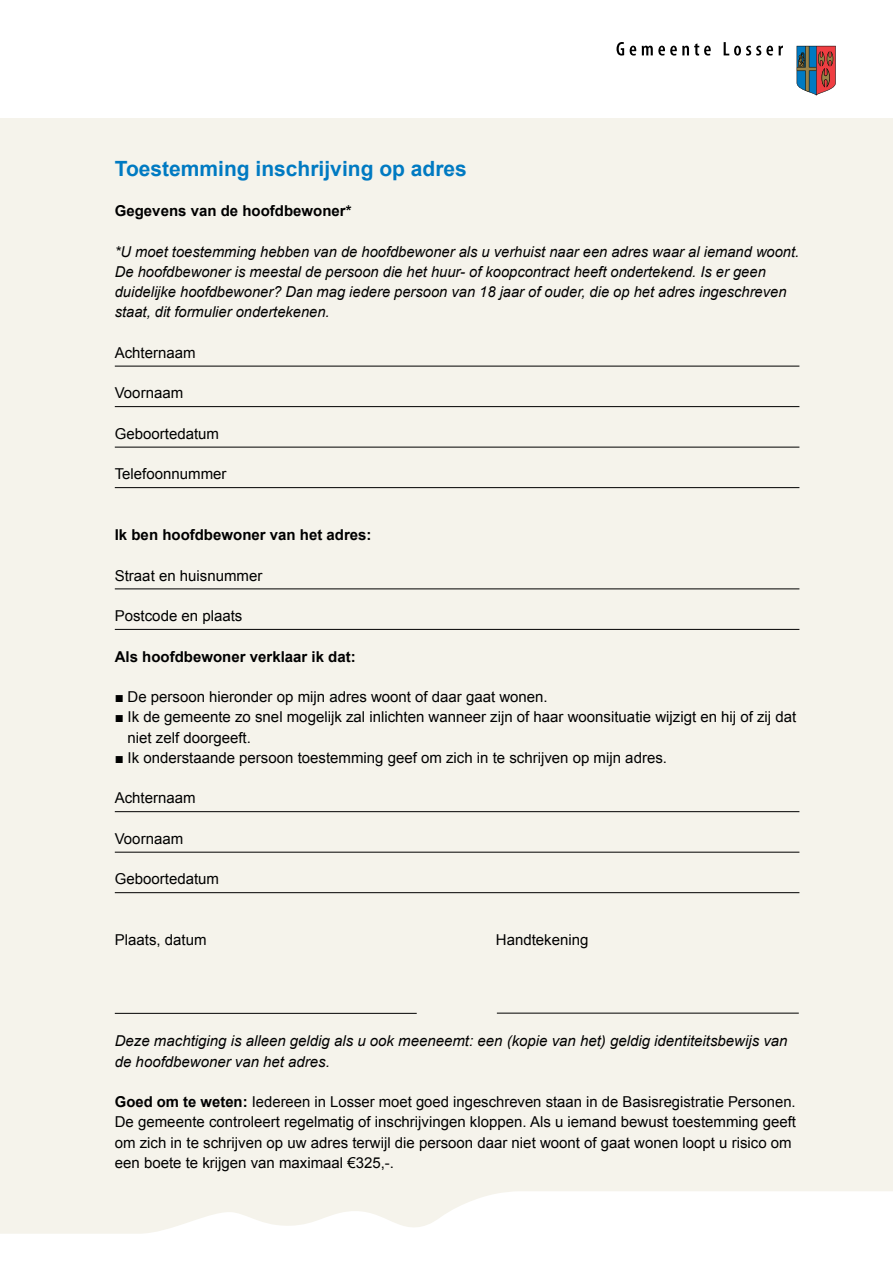
<style>
.page{position:relative;width:893px;height:1263px;background:#fff}
.page>*{position:absolute;margin:0;border:0;box-sizing:border-box;transform-origin:0 0}
.t1{font:700 21px "Arial";color:#007ac2}
.t2{font:15px/20.2px "Arial";color:#000}
.t3{font:italic 15px/20.2px "Arial";color:#000}
.t4{font:700 15px "Arial";color:#000}
.s1{font-weight:700}
</style>
<div class="page">
<div style="left:0;top:118px;width:893px;height:1145px;background:#f5f3eb"></div>
<hr style="left:497px;top:1013px;width:302px;height:1px;background:#000">
<hr style="left:115px;top:1013px;width:302px;height:1px;background:#000">
<hr style="left:115px;top:892px;width:684px;height:1px;background:#000">
<hr style="left:115px;top:852px;width:684px;height:1px;background:#000">
<hr style="left:115px;top:811px;width:684px;height:1px;background:#000">
<hr style="left:115px;top:629px;width:684px;height:1px;background:#000">
<hr style="left:115px;top:589px;width:684px;height:1px;background:#000">
<hr style="left:115px;top:487px;width:684px;height:1px;background:#000">
<hr style="left:115px;top:447px;width:684px;height:1px;background:#000">
<hr style="left:115px;top:406px;width:684px;height:1px;background:#000">
<hr style="left:115px;top:366px;width:684px;height:1px;background:#000">
<svg style="left:616px;top:42px;width:8px;height:14px"></svg>
<svg style="left:630px;top:46px;width:6px;height:10px"></svg>
<svg style="left:642px;top:43px;width:69px;height:13px"></svg>
<svg style="left:724px;top:42px;width:49px;height:14px"></svg>
<svg style="left:779px;top:46px;width:4px;height:9px"></svg>
<svg style="left:797px;top:46px;width:39px;height:49px;background:#7c626d"></svg>
<svg style="left:0;top:1191px;width:893px;height:72px;fill:#fff"></svg>
<h1 class="t1" style="left:115px;top:154px;width:354px">Toestemming inschrijving op adres</h1>
<h2 class="t4" style="left:115px;top:201px;width:238px">Gegevens van de hoofdbewoner*</h2>
<p class="t3" style="left:115px;top:241px;width:686px">*U moet toestemming hebben van de hoofdbewoner als u verhuist naar een adres waar al iemand woont.<br>De hoofdbewoner is meestal de persoon die het huur- of koopcontract heeft ondertekend. Is er geen duidelijke hoofdbewoner? Dan mag iedere persoon van 18 jaar of ouder, die op het adres ingeschreven staat, dit formulier ondertekenen.</p>
<p class="t2" style="left:115px;top:343px;width:82px">Achternaam</p>
<p class="t2" style="left:115px;top:383px;width:70px">Voornaam</p>
<p class="t2" style="left:115px;top:424px;width:106px">Geboortedatum</p>
<p class="t2" style="left:115px;top:464px;width:113px">Telefoonnummer</p>
<h2 class="t4" style="left:115px;top:525px;width:258px">Ik ben hoofdbewoner van het adres:</h2>
<p class="t2" style="left:115px;top:565px;width:149px">Straat en huisnummer</p>
<p class="t2" style="left:115px;top:606px;width:129px">Postcode en plaats</p>
<h2 class="t4" style="left:115px;top:646px;width:242px">Als hoofdbewoner verklaar ik dat:</h2>
<p class="t2" style="left:115px;top:687px;width:434px">■ De persoon hieronder op mijn adres woont of daar gaat wonen.</p>
<p class="t2" style="left:128px;top:707px;width:670px;text-indent:-13px">■ Ik de gemeente zo snel mogelijk zal inlichten wanneer zijn of haar woonsituatie wijzigt en hij of zij dat niet zelf doorgeeft.</p>
<p class="t2" style="left:115px;top:748px;width:554px">■ Ik onderstaande persoon toestemming geef om zich in te schrijven op mijn adres.</p>
<p class="t2" style="left:115px;top:788px;width:82px">Achternaam</p>
<p class="t2" style="left:115px;top:829px;width:70px">Voornaam</p>
<p class="t2" style="left:115px;top:869px;width:106px">Geboortedatum</p>
<p class="t2" style="left:115px;top:930px;width:93px">Plaats, datum</p>
<p class="t2" style="left:496px;top:930px;width:94px">Handtekening</p>
<p class="t3" style="left:115px;top:1031px;width:674px">Deze machtiging is alleen geldig als u ook meeneemt: een (kopie van het) geldig identiteitsbewijs van de hoofdbewoner van het adres.</p>
<p class="t2" style="left:115px;top:1092px;width:683px"><span class="s1">Goed om te weten:</span> Iedereen in Losser moet goed ingeschreven staan in de Basisregistratie Personen.<br>De gemeente controleert regelmatig of inschrijvingen kloppen. Als u iemand bewust toestemming geeft om zich in te schrijven op uw adres terwijl die persoon daar niet woont of gaat wonen loopt u risico om een boete te krijgen van maximaal €325,-.</p>
</div>
